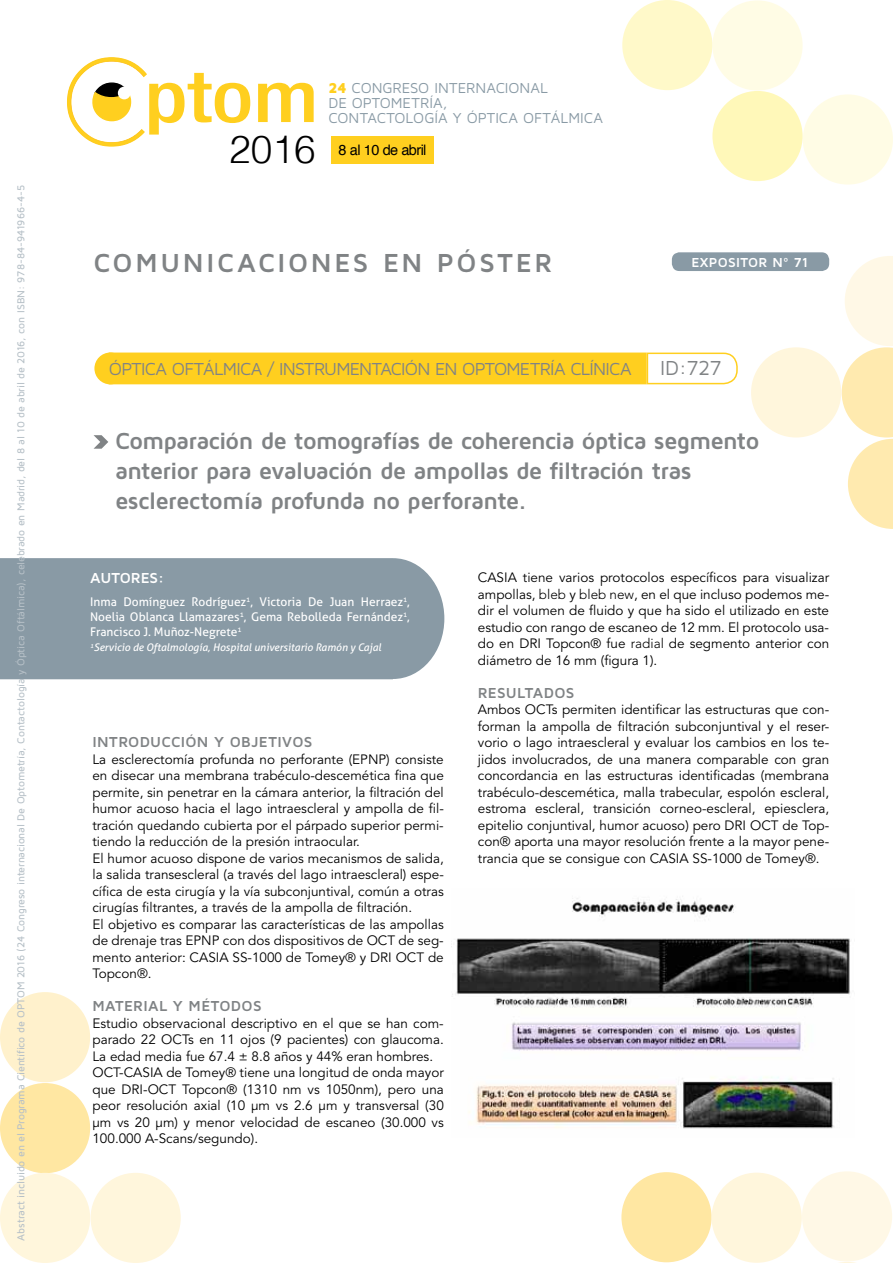
<style>
.page{position:relative;width:893px;height:1263px;background:#fff}
.page>*{position:absolute;margin:0;border:0;box-sizing:border-box;transform-origin:0 0}
.t1{font:300 38.85px "Helvetica";color:#000}
.t2{font:700 27px "Maven Pro";letter-spacing:.095em;color:#808385}
.t3{font:700 24px/30px "Maven Pro";letter-spacing:-.03em;color:#808385}
.t4{font:21px "Maven Pro";color:#808385}
.t5{font:18px "Maven Pro";letter-spacing:-.045em;color:#808385}
.t6{font:700 15px "Maven Pro";letter-spacing:.02em;color:#808385}
.t7{font:700 15px "Maven Pro";letter-spacing:.005em;color:#fff}
.t8{font:14.85px/14.9px "Maven Pro";letter-spacing:-.005em;color:#899aa5}
.t9{font:14.55px "Helvetica";letter-spacing:-.04em;color:#000}
.t10{font:13.5px/16.5px "Avenir LT Std";color:#000}
.t11{font:700 13.5px "Maven Pro";letter-spacing:.015em;color:#fff}
.t12{font:12px/15px "Aller";color:#fff;text-align:justify}
.t13{font:500 10.5px "Maven Pro";letter-spacing:-.015em;color:#b6c0c7}
.t14{font:italic 10.5px "Aller";color:#fff}
.s1{font-weight:900;color:#ffcf1f}
.s2{font-weight:300}
</style>
<div class="page">
<div style="left:331px;top:136px;width:103px;height:28px;background:#ffcf1f"></div>
<div style="left:803px;top:94px;width:90px;height:91px;background:#fffce5;border-radius:50%"></div>
<div style="left:622px;top:0;width:90px;height:90px;background:#fff9c9;border-radius:50%"></div>
<div style="left:712px;top:91px;width:91px;height:90px;background:#fff8b9;border-radius:50%"></div>
<div style="left:712px;top:0;width:91px;height:91px;background:#fffce5;border-radius:50%"></div>
<svg style="left:258px;top:83px;width:56px;height:39px"></svg>
<svg style="left:67px;top:57px;width:183px;height:90px"></svg>
<div style="left:802px;top:1171px;width:90px;height:90px;background:#fff8e6;border-radius:50%"></div>
<div style="left:621px;top:1172px;width:91px;height:90px;background:#ffe7a2;border-radius:50%"></div>
<div style="left:712px;top:1172px;width:90px;height:91px;background:#fff6dc;border-radius:50%"></div>
<div style="left:0;top:992px;width:90px;height:90px;background:#fff1cc;border-radius:50%"></div>
<div style="left:0;top:1083px;width:90px;height:90px;background:#ffe7a2;border-radius:50%"></div>
<div style="left:0;top:1173px;width:90px;height:90px;background:#fff6dc;border-radius:50%"></div>
<div style="left:91px;top:1173px;width:90px;height:90px;background:#fff6dc;border-radius:50%"></div>
<svg style="left:842px;top:256px;width:51px;height:273px"></svg>
<div style="left:751px;top:347px;width:90px;height:90px;background:#fff6dc;border-radius:50%"></div>
<div style="left:672px;top:252px;width:157px;height:19px;background:#899aa5;border-radius:8px"></div>
<div style="left:94px;top:352px;width:32px;height:32px;background:#ffcf1f;border-radius:50%"></div>
<div style="left:109px;top:353px;width:538px;height:31px;background:#ffcf1f"></div>
<svg style="left:646px;top:352px;width:92px;height:33px"></svg>
<svg style="left:839px;top:1262px;width:17px;height:1px"></svg>
<svg style="left:94px;top:435px;width:14px;height:14px"></svg>
<div style="left:0;top:558px;width:444px;height:121px;background:#899aa5"></div>
<img style="left:451px;top:898px;width:399px;height:231px">
<p class="t13" style="left:14px;top:1240px;width:1057px;rotate:-90deg">Abstract incluido en el Programa Científico de OPTOM 2016 (24 Congreso internacional De Optometría, Contactología y Óptica Oftálmica), celebrado en Madrid, del 8 al 10 de abril de 2016, con ISBN: 978-84-941966-4-5</p>
<p class="t8" style="left:328px;top:80px;width:276px"><span class="s1">24</span> CONGRESO INTERNACIONAL<br>DE OPTOMETRÍA,<br>CONTACTOLOGÍA Y ÓPTICA OFTÁLMICA</p>
<h1 class="t1" style="left:229px;top:118px;width:88px">2016</h1>
<p class="t9" style="left:339px;top:138px;width:89px">8 al 10 de abril</p>
<h2 class="t2" style="left:93px;top:245px;width:308px">comunicaciones EN</h2>
<h2 class="t2" style="left:437px;top:245px;width:117px">PÓSTER</h2>
<p class="t11" style="left:691px;top:254px;width:118px">EXPOSITOR Nº 71</p>
<h3 class="t5" style="left:109px;top:358px;width:524px">ÓPTICA OFTÁLMICA / I NSTRUMENTACIÓN EN OPTOMETRÍA CLÍNICA</h3>
<h3 class="t4" style="left:660px;top:355px;width:63px">ID:727</h3>
<h3 class="t3" style="left:115px;top:424px;width:646px">Comparación de tomografías de coherencia óptica segmento anterior para evaluación de ampollas de filtración tras esclerectomía profunda no perforante.</h3>
<p class="t7" style="left:90px;top:568px;width:76px">Autores:</p>
<p class="t12" style="left:90px;top:595px;width:321px">Inma Domínguez Rodríguez<sup>1</sup>, Victoria De Juan Herraez<sup>1</sup>, Noelia Oblanca Llamazares<sup>1</sup>, Gema Rebolleda Fernández<sup>1</sup>, Francisco J. Muñoz-Negrete<sup>1</sup></p>
<p class="t14" style="left:90px;top:641px;width:293px"><sup>1</sup>Servicio de Oftalmología, Hospital universitario Ramón y Cajal</p>
<p class="t6" style="left:92px;top:732px;width:222px">I ntroducción y objetivos</p>
<p class="t10" style="left:92px;top:751px;width:353px">La esclerectomía profunda no perforante (EPNP) consiste en disecar una membrana trabéculo-descemética fina que permite, sin penetrar en la cámara anterior, la filtración del humor acuoso hacia el lago intraescleral y ampolla de fil&shy;tración quedando cubierta por el párpado superior permi&shy;tiendo la reducción de la presión intraocular.<br>El humor acuoso dispone de varios mecanismos de salida, la salida transescleral (a través del lago intraescleral) espe&shy;cífica de esta cirugía y la vía subconjuntival, común a otras cirugías filtrantes, a través de la ampolla de filtración.<br>El objetivo es comparar las características de las ampollas de drenaje tras EPNP con dos dispositivos de OCT de seg&shy;mento anterior: CASIA SS-1000 de Tomey® y DRI OCT de Topcon®.</p>
<p class="t6" style="left:92px;top:996px;width:171px">Material y métodos</p>
<p class="t10" style="left:92px;top:1015px;width:353px">Estudio observacional descriptivo en el que se han com&shy;parado 22 OCTs en 11 ojos (9 pacientes) con glaucoma.<br>La edad media fue 67.4 ± 8.8 años y 44% eran hombres.<br>OCT-CASIA de Tomey® tiene una longitud de onda mayor que DRI-OCT Topcon® (1310 nm vs 1050nm), pero una peor resolución axial (10 µm vs 2.6 µm y transversal (30 µm vs 20 µm) y menor velocidad de escaneo (30.000 vs 100.000 A-Scans/segundo).</p>
<p class="t10" style="left:478px;top:569px;width:353px;text-align:justify">CASIA tiene varios protocolos específicos para visualizar ampollas, <span class="s2">bleb</span> y <span class="s2">bleb new</span>, en el que incluso podemos me&shy;dir el volumen de fluido y que ha sido el utilizado en este estudio con rango de escaneo de 12 mm. El protocolo usa&shy;do en DRI Topcon® fue <span class="s2">radial</span> de segmento anterior con diámetro de 16 mm (figura 1).</p>
<p class="t6" style="left:478px;top:683px;width:98px">Resultados</p>
<p class="t10" style="left:478px;top:701px;width:353px;text-align:justify">Ambos OCTs permiten identificar las estructuras que con&shy;forman la ampolla de filtración subconjuntival y el reser&shy;vorio o lago intraescleral y evaluar los cambios en los te&shy;jidos involucrados, de una manera comparable con gran concordancia en las estructuras identificadas (membrana trabéculo-descemética, malla trabecular, espolón escleral, estroma escleral, transición corneo-escleral, epiesclera, epitelio conjuntival, humor acuoso) pero DRI OCT de Top&shy;con® aporta una mayor resolución frente a la mayor pene&shy;trancia que se consigue con CASIA SS-1000 de Tomey®.</p>
</div>
